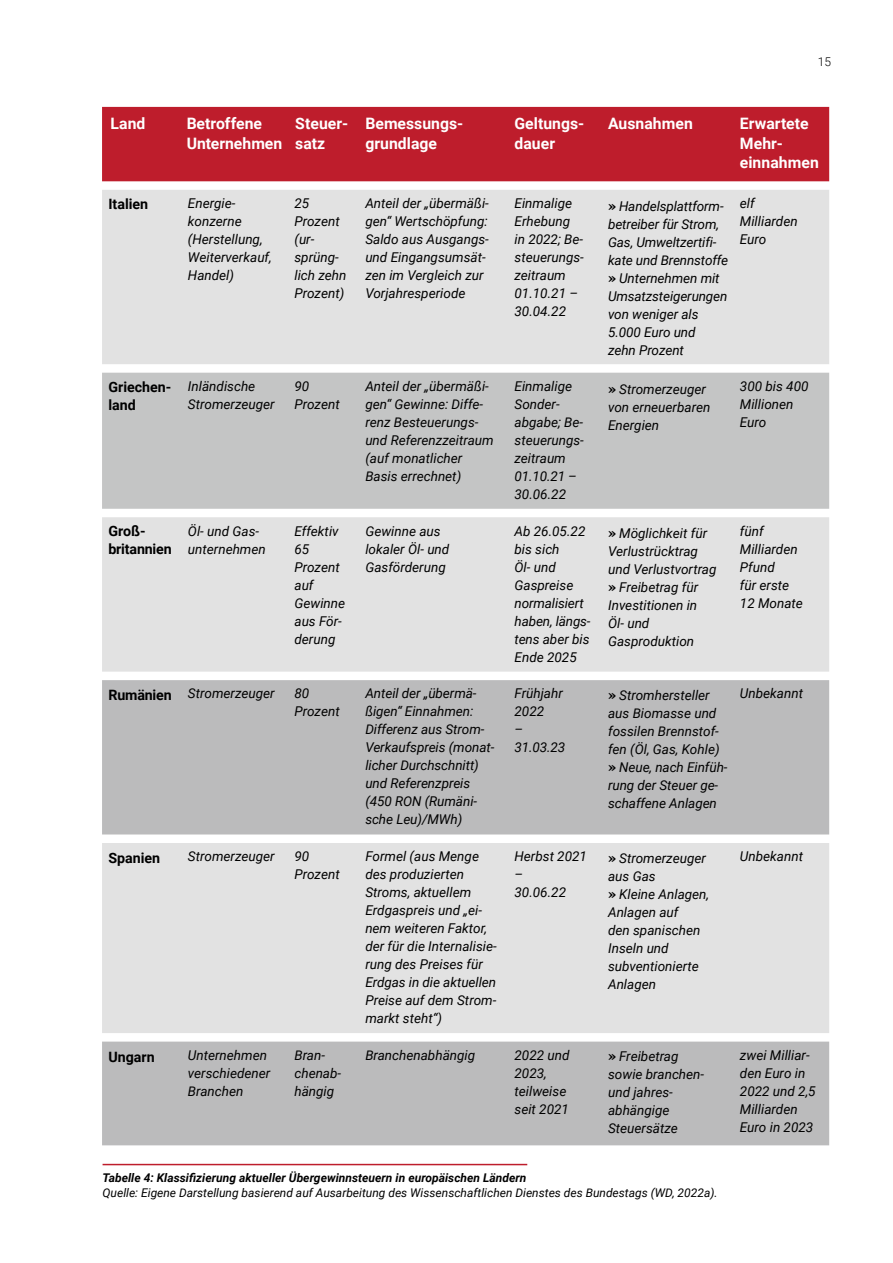
<style>
.page{position:relative;width:893px;height:1263px;background:#fff}
.page>*{position:absolute;margin:0;border:0;box-sizing:border-box;transform-origin:0 0}
.t1{font:700 15.75px/19.5px "Roboto";color:#fff}
.t2{font:700 14.25px/18px "Roboto";color:#000}
.t3{font:italic 13.5px/18px "Roboto";color:#000}
.t4{font:italic 12px "Roboto";color:#000}
.t5{font:italic 700 12px "Roboto";letter-spacing:.005em;color:#000}
.t6{font:300 12px "Roboto";color:#000}
.s1{font-family:"Source Serif Pro";font-weight:900;font-style:normal}
.s2{font-weight:700;font-style:normal;font-size:14.25px}
</style>
<div class="page">
<hr style="left:103px;top:1164px;width:424px;height:1px;background:#be1d2c">
<div style="left:102px;top:107px;width:727px;height:74px;background:#be1d2c"></div>
<div style="left:102px;top:190px;width:727px;height:482px;background:#e2e2e2"></div>
<div style="left:102px;top:373px;width:727px;height:136px;background:#c4c5c5"></div>
<svg style="left:102px;top:680px;width:727px;height:465px;background:#cdcdce"></svg>
<p class="t6" style="left:818px;top:54px;width:15px">15</p>
<p class="t1" style="left:111px;top:113px;width:36px">Land</p>
<p class="t1" style="left:187px;top:113px;width:97px">Betroffene<br>Unternehmen</p>
<p class="t1" style="left:295px;top:113px;width:55px">Steuer&shy;satz</p>
<p class="t1" style="left:365px;top:113px;width:99px">Bemessungs&shy;grundlage</p>
<p class="t1" style="left:514px;top:113px;width:71px">Geltungs&shy;dauer</p>
<p class="t1" style="left:608px;top:113px;width:86px">Ausnahmen</p>
<p class="t1" style="left:740px;top:113px;width:80px">Erwartete<br>Mehr&shy;einnahmen</p>
<p class="t2" style="left:108px;top:194px;width:41px">Italien</p>
<p class="t3" style="left:188px;top:194px;width:85px">Energie&shy;konzerne (Herstellung,<br>Weiterverkauf,<br>Handel)</p>
<p class="t3" style="left:294px;top:194px;width:54px">25<br>Prozent (ur&shy;sprüng&shy;lich zehn<br>Prozent)</p>
<p class="t3" style="left:365px;top:194px;width:125px">Anteil der „übermäßi&shy;gen“ Wertschöpfung:<br>Saldo aus Ausgangs&shy;und Eingangsumsät&shy;zen im Vergleich zur<br>Vorjahresperiode</p>
<p class="t3" style="left:514px;top:194px;width:71px">Einmalige<br>Erhebung in 2022; Be&shy;steuerungs&shy;zeitraum<br>01.10.21 –<br>30.04.22</p>
<p class="t3" style="left:608px;top:196px;width:122px"><span class="s1">»</span> Handelsplattform&shy;betreiber für Strom,<br>Gas, Umweltzertifi&shy;kate und Brennstoffe <span class="s1">»</span> Unternehmen mit<br>Umsatzsteigerungen von weniger als<br>5.000 Euro und<br>zehn Prozent</p>
<p class="t3" style="left:740px;top:194px;width:59px">elf<br>Milliarden<br>Euro</p>
<p class="t2" style="left:108px;top:377px;width:64px">Griechen&shy;land</p>
<p class="t3" style="left:188px;top:377px;width:88px">Inländische<br>Stromerzeuger</p>
<p class="t3" style="left:294px;top:377px;width:47px">90<br>Prozent</p>
<p class="t3" style="left:365px;top:377px;width:130px">Anteil der „übermäßi&shy;gen“ Gewinne: Diffe&shy;renz Besteuerungs&shy;und Referenzzeitraum (auf monatlicher<br>Basis errechnet)</p>
<p class="t3" style="left:514px;top:377px;width:71px">Einmalige<br>Sonder&shy;abgabe; Be&shy;steuerungs&shy;zeitraum<br>01.10.21 –<br>30.06.22</p>
<p class="t3" style="left:608px;top:379px;width:104px"><span class="s1">»</span> Stromerzeuger von erneuerbaren<br>Energien</p>
<p class="t3" style="left:740px;top:377px;width:70px">300 bis 400<br>Millionen<br>Euro</p>
<p class="t2" style="left:108px;top:522px;width:65px">Groß&shy;britannien</p>
<p class="t3" style="left:188px;top:522px;width:79px">Öl- und Gas&shy;unternehmen</p>
<p class="t3" style="left:294px;top:522px;width:52px">Effektiv<br>65<br>Prozent auf<br>Gewinne aus För&shy;derung</p>
<p class="t3" style="left:365px;top:522px;width:86px">Gewinne aus lokaler Öl- und<br>Gasförderung</p>
<p class="t3" style="left:514px;top:521px;width:78px">Ab 26.05.22 bis sich<br>Öl- und<br>Gaspreise normalisiert haben, längs&shy;tens aber bis<br>Ende 2025</p>
<p class="t3" style="left:608px;top:524px;width:110px"><span class="s1">»</span> Möglichkeit für<br>Verlustrücktrag und Verlustvortrag <span class="s1">»</span> Freibetrag für<br>Investitionen in<br>Öl- und<br>Gasproduktion</p>
<p class="t3" style="left:740px;top:521px;width:65px">fünf<br>Milliarden<br>Pfund<br>für erste<br>12 Monate</p>
<p class="t3" style="left:108px;top:684px;width:168px"><span class="s2">Rumänien</span> Stromerzeuger</p>
<p class="t3" style="left:294px;top:684px;width:47px">80<br>Prozent</p>
<p class="t3" style="left:365px;top:684px;width:131px">Anteil der „übermä&shy;ßigen“ Einnahmen:<br>Differenz aus Strom-<br>Verkaufspreis (monat&shy;licher Durchschnitt) und Referenzpreis (450 RON (Rumäni&shy;sche Leu)/MWh)</p>
<p class="t3" style="left:514px;top:684px;width:52px">Frühjahr<br>2022<br>–<br>31.03.23</p>
<p class="t3" style="left:608px;top:686px;width:121px"><span class="s1">»</span> Stromhersteller aus Biomasse und fossilen Brennstof&shy;fen (Öl, Gas, Kohle) <span class="s1">»</span> Neue, nach Einfüh&shy;rung der Steuer ge&shy;schaffene Anlagen</p>
<p class="t3" style="left:740px;top:684px;width:65px">Unbekannt</p>
<p class="t2" style="left:108px;top:848px;width:53px">Spanien</p>
<p class="t3" style="left:188px;top:847px;width:88px">Stromerzeuger</p>
<p class="t3" style="left:294px;top:847px;width:47px">90<br>Prozent</p>
<p class="t3" style="left:365px;top:847px;width:133px">Formel (aus Menge des produzierten<br>Stroms, aktuellem<br>Erdgaspreis und „ei&shy;nem weiteren Faktor, der für die Internalisie&shy;rung des Preises für<br>Erdgas in die aktuellen<br>Preise auf dem Strom&shy;markt steht“)</p>
<p class="t3" style="left:514px;top:847px;width:74px">Herbst 2021 –<br>30.06.22</p>
<p class="t3" style="left:608px;top:849px;width:103px"><span class="s1">»</span> Stromerzeuger aus Gas<br><span class="s1">»</span> Kleine Anlagen,<br>Anlagen auf<br>den spanischen<br>Inseln und subventionierte<br>Anlagen</p>
<p class="t3" style="left:740px;top:847px;width:65px">Unbekannt</p>
<p class="t2" style="left:108px;top:1047px;width:48px">Ungarn</p>
<p class="t3" style="left:188px;top:1045px;width:84px">Unternehmen verschiedener<br>Branchen</p>
<p class="t3" style="left:294px;top:1045px;width:48px">Bran&shy;chenab&shy;hängig</p>
<p class="t3" style="left:365px;top:1045px;width:111px">Branchenabhängig</p>
<p class="t3" style="left:514px;top:1045px;width:57px">2022 und<br>2023, teilweise seit 2021</p>
<p class="t3" style="left:608px;top:1047px;width:98px"><span class="s1">»</span> Freibetrag sowie branchen&shy;und jahres&shy;abhängige<br>Steuersätze</p>
<p class="t3" style="left:740px;top:1045px;width:77px">zwei Milliar&shy;den Euro in<br>2022 und 2,5<br>Milliarden<br>Euro in 2023</p>
<p class="t5" style="left:103px;top:1169px;width:425px">Tabelle 4: Klassifizierung aktueller Übergewinnsteuern in europäischen Ländern</p>
<p class="t4" style="left:103px;top:1184px;width:617px">Quelle: Eigene Darstellung basierend auf Ausarbeitung des Wissenschaftlichen Dienstes des Bundestags (WD, 2022a).</p>
</div>
